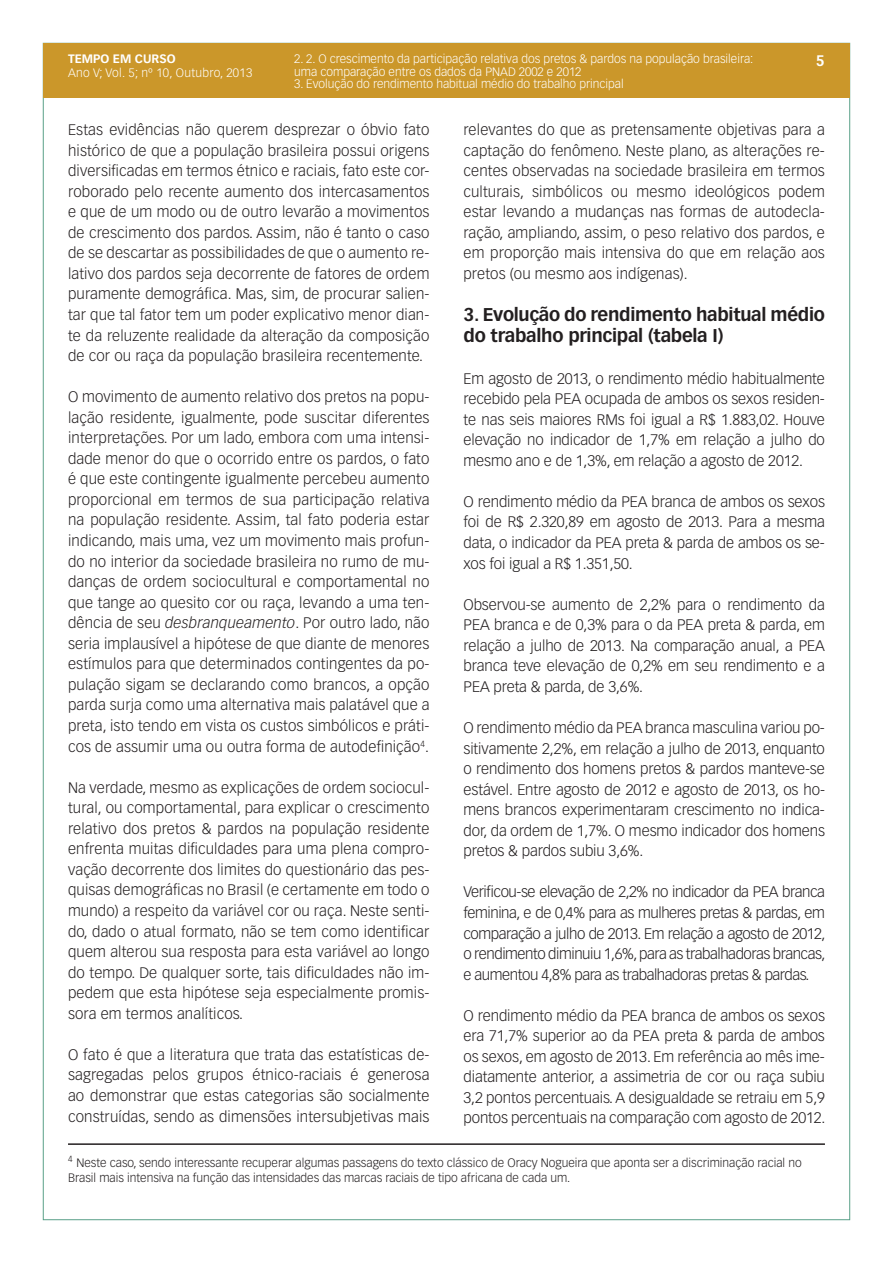
<style>
.page{position:relative;width:893px;height:1263px;background:#fff}
.page>*{position:absolute;margin:0;border:0;box-sizing:border-box;transform-origin:0 0}
.t1{font:700 18.15px/21.1px "Vectora LT Std";letter-spacing:-.015em;color:#231f20}
.t2{font:300 15px/20.5px "Vectora LT Std";letter-spacing:-.005em;color:#231f20;text-align:justify}
.t3{font:700 15px "Vectora LT Std";color:#fff}
.t4{font:300 12px/14.4px "Vectora LT Std";color:#231f20}
.t5{font:300 12px "Vectora LT Std";color:#fff}
.t6{font:300 12px "Vectora LT Std";letter-spacing:.025em;color:#fff}
.t7{font:700 12px "Vectora LT Std";color:#fff}
.s1{font-style:italic}
</style>
<div class="page">
<div style="left:43px;top:43px;width:806px;height:55px;background:#cb972a"></div>
<hr style="left:68px;top:1143px;width:757px;height:2px;background:#231f20">
<p class="t5" style="left:294px;top:52px;width:461px">2. 2. O crescimento da participação relativa dos pretos &amp; pardos na população brasileira:</p>
<p class="t3" style="left:816px;top:51px;width:10px">5</p>
<p class="t5" style="left:294px;top:64px;width:289px">uma comparação entre os dados da PNAD 2002 e 2012</p>
<p class="t5" style="left:294px;top:77px;width:331px">3. Evolução do rendimento habitual médio do trabalho principal</p>
<p class="t2" style="left:68px;top:120px;width:363px">Estas evidências não querem desprezar o óbvio fato histórico de que a população brasileira possui origens diversificadas em termos étnico e raciais, fato este cor&shy;roborado pelo recente aumento dos intercasamentos e que de um modo ou de outro levarão a movimentos de crescimento dos pardos. Assim, não é tanto o caso de se descartar as possibilidades de que o aumento re&shy;lativo dos pardos seja decorrente de fatores de ordem puramente demográfica. Mas, sim, de procurar salien&shy;tar que tal fator tem um poder explicativo menor dian&shy;te da reluzente realidade da alteração da composição de cor ou raça da população brasileira recentemente.</p>
<p class="t2" style="left:68px;top:387px;width:363px">O movimento de aumento relativo dos pretos na popu&shy;lação residente, igualmente, pode suscitar diferentes interpretações. Por um lado, embora com uma intensi&shy;dade menor do que o ocorrido entre os pardos, o fato é que este contingente igualmente percebeu aumento proporcional em termos de sua participação relativa na população residente. Assim, tal fato poderia estar indicando, mais uma, vez um movimento mais profun&shy;do no interior da sociedade brasileira no rumo de mu&shy;danças de ordem sociocultural e comportamental no que tange ao quesito cor ou raça, levando a uma ten&shy;dência de seu <span class="s1">desbranqueamento</span>. Por outro lado, não seria implausível a hipótese de que diante de menores estímulos para que determinados contingentes da po&shy;pulação sigam se declarando como brancos, a opção parda surja como uma alternativa mais palatável que a preta, isto tendo em vista os custos simbólicos e práti&shy;cos de assumir uma ou outra forma de autodefinição<sup>4</sup>.</p>
<p class="t2" style="left:68px;top:777px;width:363px">Na verdade, mesmo as explicações de ordem sociocul&shy;tural, ou comportamental, para explicar o crescimento relativo dos pretos &amp; pardos na população residente enfrenta muitas dificuldades para uma plena compro&shy;vação decorrente dos limites do questionário das pes&shy;quisas demográficas no Brasil (e certamente em todo o mundo) a respeito da variável cor ou raça. Neste senti&shy;do, dado o atual formato, não se tem como identificar quem alterou sua resposta para esta variável ao longo do tempo. De qualquer sorte, tais dificuldades não im&shy;pedem que esta hipótese seja especialmente promis&shy;sora em termos analíticos.</p>
<p class="t2" style="left:68px;top:1044px;width:363px">O fato é que a literatura que trata das estatísticas de&shy;sagregadas pelos grupos étnico-raciais é generosa ao demonstrar que estas categorias são socialmente construídas, sendo as dimensões intersubjetivas mais</p>
<p class="t7" style="left:68px;top:51px;width:109px">tempo em curso</p>
<p class="t6" style="left:68px;top:66px;width:186px">Ano V; Vol. 5; nº 10, Outubro, 2013</p>
<p class="t2" style="left:463px;top:120px;width:363px">relevantes do que as pretensamente objetivas para a captação do fenômeno. Neste plano, as alterações re&shy;centes observadas na sociedade brasileira em termos culturais, simbólicos ou mesmo ideológicos podem estar levando a mudanças nas formas de autodecla&shy;ração, ampliando, assim, o peso relativo dos pardos, e em proporção mais intensiva do que em relação aos pretos (ou mesmo aos indígenas).</p>
<p class="t1" style="left:463px;top:304px;width:363px">3. Evolução do rendimento habitual médio do trabalho principal (tabela I)</p>
<p class="t2" style="left:463px;top:368px;width:363px">Em agosto de 2013, o rendimento médio habitualmente recebido pela PEA ocupada de ambos os sexos residen&shy;te nas seis maiores RMs foi igual a R$ 1.883,02. Houve elevação no indicador de 1,7% em relação a julho do mesmo ano e de 1,3%, em relação a agosto de 2012.</p>
<p class="t2" style="left:463px;top:491px;width:363px">O rendimento médio da PEA branca de ambos os sexos foi de R$ 2.320,89 em agosto de 2013. Para a mesma data, o indicador da PEA preta &amp; parda de ambos os se&shy;xos foi igual a R$ 1.351,50.</p>
<p class="t2" style="left:463px;top:594px;width:363px">Observou-se aumento de 2,2% para o rendimento da PEA branca e de 0,3% para o da PEA preta &amp; parda, em relação a julho de 2013. Na comparação anual, a PEA branca teve elevação de 0,2% em seu rendimento e a PEA preta &amp; parda, de 3,6%.</p>
<p class="t2" style="left:463px;top:717px;width:363px">O rendimento médio da PEA branca masculina variou po&shy;sitivamente 2,2%, em relação a julho de 2013, enquanto o rendimento dos homens pretos &amp; pardos manteve-se estável. Entre agosto de 2012 e agosto de 2013, os ho&shy;mens brancos experimentaram crescimento no indica&shy;dor, da ordem de 1,7%. O mesmo indicador dos homens pretos &amp; pardos subiu 3,6%.</p>
<p class="t2" style="left:463px;top:882px;width:364px">Verificou-se elevação de 2,2% no indicador da PEA branca feminina, e de 0,4% para as mulheres pretas &amp; pardas, em comparação a julho de 2013. Em relação a agosto de 2012, o rendimento diminuiu 1,6%, para as trabalhadoras brancas, e aumentou 4,8% para as trabalhadoras pretas &amp; pardas.</p>
<p class="t2" style="left:463px;top:1005px;width:363px">O rendimento médio da PEA branca de ambos os sexos era 71,7% superior ao da PEA preta &amp; parda de ambos os sexos, em agosto de 2013. Em referência ao mês ime&shy;diatamente anterior, a assimetria de cor ou raça subiu 3,2 pontos percentuais. A desigualdade se retraiu em 5,9 pontos percentuais na comparação com agosto de 2012.</p>
<p class="t4" style="left:68px;top:1156px;width:735px"><sup>4</sup> Neste caso, sendo interessante recuperar algumas passagens do texto clássico de Oracy Nogueira que aponta ser a discriminação racial no<br>Brasil mais intensiva na função das intensidades das marcas raciais de tipo africana de cada um.</p>
</div>
